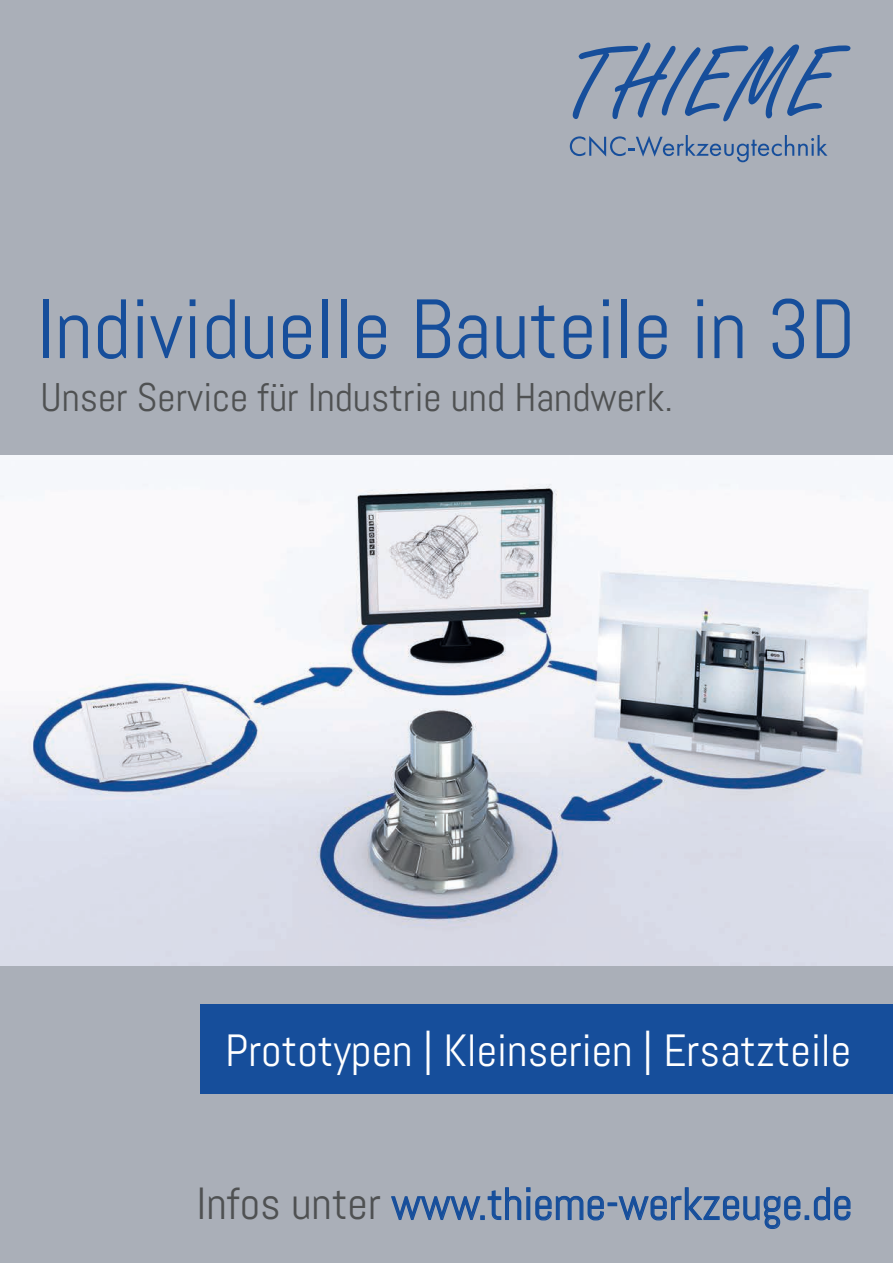
<style>
.page{position:relative;width:893px;height:1263px;background:#aaafb8}
.page>*{position:absolute;margin:0;border:0;box-sizing:border-box;transform-origin:0 0}
.t1{font:83.85px "Abel";color:#164e9b}
.t2{font:45px "Abel";color:#fff}
.t3{font:45px "Abel";color:#164e9b}
.t4{font:39.9px "Abel";color:#4f5152}
.s1{color:#4f5152}
</style>
<div class="page">
<img style="left:0;top:455px;width:893px;height:510px">
<div style="left:200px;top:1005px;width:693px;height:89px;background:#164e9b"></div>
<svg style="left:391px;top:1187px;width:460px;height:42px"></svg>
<svg style="left:573px;top:43px;width:277px;height:78px"></svg>
<svg style="left:570px;top:135px;width:257px;height:27px"></svg>
<h1 class="t1" style="left:36px;top:276px;width:821px">Individuelle Bauteile in 3D</h1>
<p class="t4" style="left:40px;top:372px;width:634px">Unser Service für Industrie und Handwerk.</p>
<p class="t2" style="left:225px;top:1022px;width:628px">Prototypen | Kleinserien | Ersatzteile</p>
<p class="t3" style="left:196px;top:1175px;width:657px"><span class="s1">Infos unter</span> www.thieme-werkzeuge.de</p>
</div>
